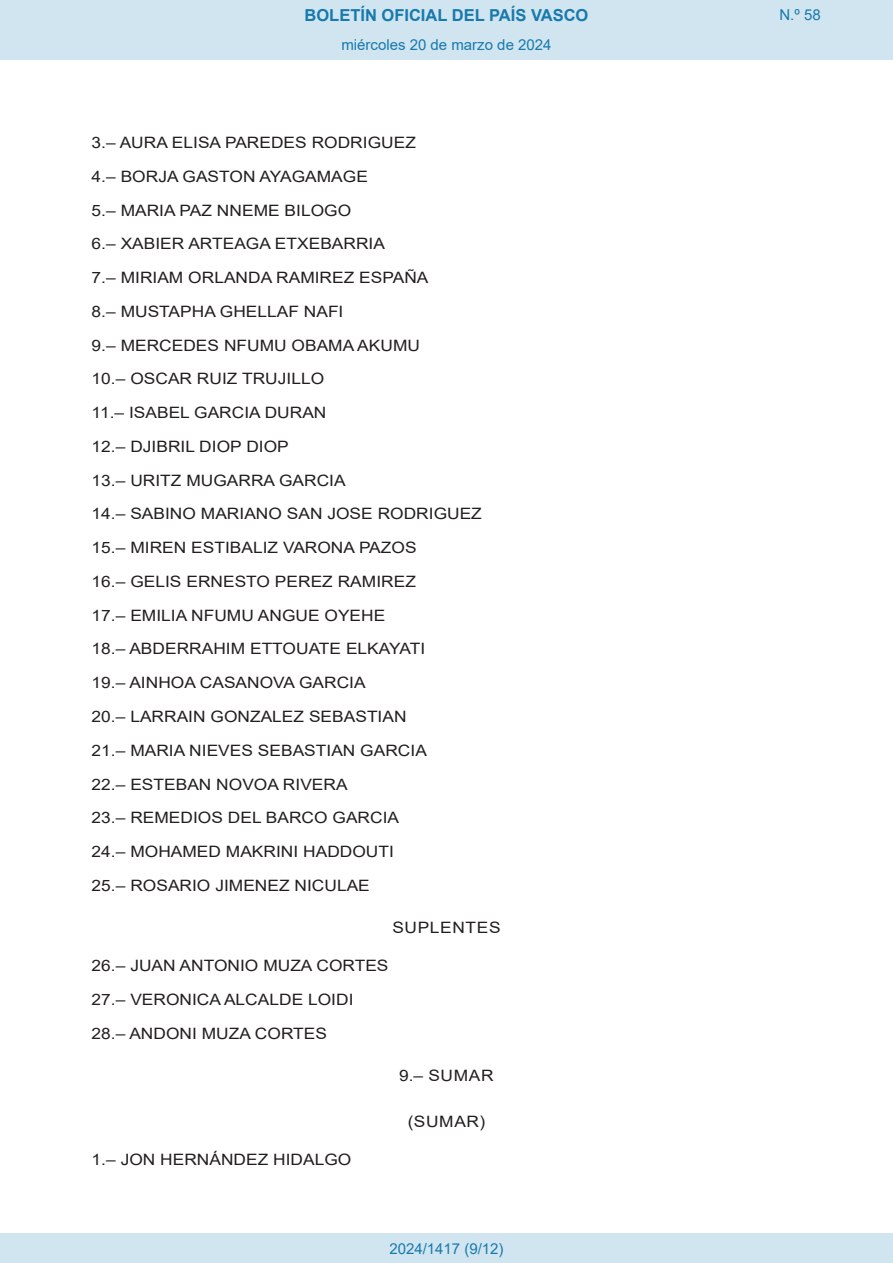
<style>
.page{position:relative;width:893px;height:1263px;background:#fff}
.page>*{position:absolute;margin:0;border:0;box-sizing:border-box;transform-origin:0 0}
.t1{font:700 16.5px "Arial";color:#1879ad}
.BOPVDetalle{font:15.6px "Arial";color:#231f20;scale:1.11 1}
.BOPVClave{font:15.6px "Arial";letter-spacing:.035em;color:#231f20;scale:1.11 1}
.Paginacion_Centro{font:15px "Arial";color:#1879ad}
</style>
<div class="page">
<div style="left:0;top:0;width:893px;height:60px;background:#d0e5f0"></div>
<div style="left:0;top:1233px;width:893px;height:30px;background:#d0e5f0"></div>
<p class="t1" style="left:305px;top:3px;width:285px">BOLETÍN OFICIAL DEL PAÍS VASCO</p>
<p class="Paginacion_Centro" style="left:341px;top:35px;width:212px">miércoles 20 de marzo de 2024</p>
<p class="BOPVDetalle" style="left:92px;top:132px;width:294px">3.– AURA ELISA PAREDES RODRIGUEZ</p>
<p class="BOPVDetalle" style="left:92px;top:166px;width:250px">4.– BORJA GASTON AYAGAMAGE</p>
<p class="BOPVDetalle" style="left:92px;top:199px;width:235px">5.– MARIA PAZ NNEME BILOGO</p>
<p class="BOPVDetalle" style="left:92px;top:233px;width:266px">6.– XABIER ARTEAGA ETXEBARRIA</p>
<p class="BOPVDetalle" style="left:92px;top:267px;width:305px">7.– MIRIAM ORLANDA RAMIREZ ESPAÑA</p>
<p class="BOPVDetalle" style="left:92px;top:301px;width:228px">8.– MUSTAPHA GHELLAF NAFI</p>
<p class="BOPVDetalle" style="left:92px;top:334px;width:297px">9.– MERCEDES NFUMU OBAMA AKUMU</p>
<p class="BOPVDetalle" style="left:92px;top:368px;width:211px">10.– OSCAR RUIZ TRUJILLO</p>
<p class="BOPVDetalle" style="left:92px;top:402px;width:213px">11.– ISABEL GARCIA DURAN</p>
<p class="BOPVDetalle" style="left:92px;top:436px;width:179px">12.– DJIBRIL DIOP DIOP</p>
<p class="BOPVDetalle" style="left:92px;top:469px;width:230px">13.– URITZ MUGARRA GARCIA</p>
<p class="BOPVDetalle" style="left:92px;top:503px;width:353px">14.– SABINO MARIANO SAN JOSE RODRIGUEZ</p>
<p class="BOPVDetalle" style="left:92px;top:537px;width:294px">15.– MIREN ESTIBALIZ VARONA PAZOS</p>
<p class="BOPVDetalle" style="left:92px;top:571px;width:294px">16.– GELIS ERNESTO PEREZ RAMIREZ</p>
<p class="BOPVDetalle" style="left:92px;top:604px;width:266px">17.– EMILIA NFUMU ANGUE OYEHE</p>
<p class="BOPVDetalle" style="left:92px;top:638px;width:302px">18.– ABDERRAHIM ETTOUATE ELKAYATI</p>
<p class="BOPVDetalle" style="left:92px;top:672px;width:248px">19.– AINHOA CASANOVA GARCIA</p>
<p class="BOPVDetalle" style="left:92px;top:706px;width:285px">20.– LARRAIN GONZALEZ SEBASTIAN</p>
<p class="BOPVDetalle" style="left:92px;top:739px;width:304px">21.– MARIA NIEVES SEBASTIAN GARCIA</p>
<p class="BOPVDetalle" style="left:92px;top:773px;width:232px">22.– ESTEBAN NOVOA RIVERA</p>
<p class="BOPVDetalle" style="left:92px;top:807px;width:279px">23.– REMEDIOS DEL BARCO GARCIA</p>
<p class="BOPVDetalle" style="left:92px;top:841px;width:274px">24.– MOHAMED MAKRINI HADDOUTI</p>
<p class="BOPVDetalle" style="left:92px;top:874px;width:252px">25.– ROSARIO JIMENEZ NICULAE</p>
<p class="BOPVClave" style="left:392px;top:917px;width:99px">SUPLENTES</p>
<p class="BOPVDetalle" style="left:92px;top:955px;width:269px">26.– JUAN ANTONIO MUZA CORTES</p>
<p class="BOPVDetalle" style="left:92px;top:989px;width:237px">27.– VERONICA ALCALDE LOIDI</p>
<p class="BOPVDetalle" style="left:92px;top:1022px;width:214px">28.– ANDONI MUZA CORTES</p>
<p class="BOPVClave" style="left:399px;top:1065px;width:87px">9.– SUMAR</p>
<p class="BOPVClave" style="left:408px;top:1111px;width:71px">(SUMAR)</p>
<p class="BOPVDetalle" style="left:92px;top:1149px;width:236px">1.– JON HERNÁNDEZ HIDALGO</p>
<p class="Paginacion_Centro" style="left:389px;top:1238px;width:116px">2024/1417 (9/12)</p>
<p class="Paginacion_Centro" style="left:779px;top:5px;width:43px">N.º 58</p>
</div>
